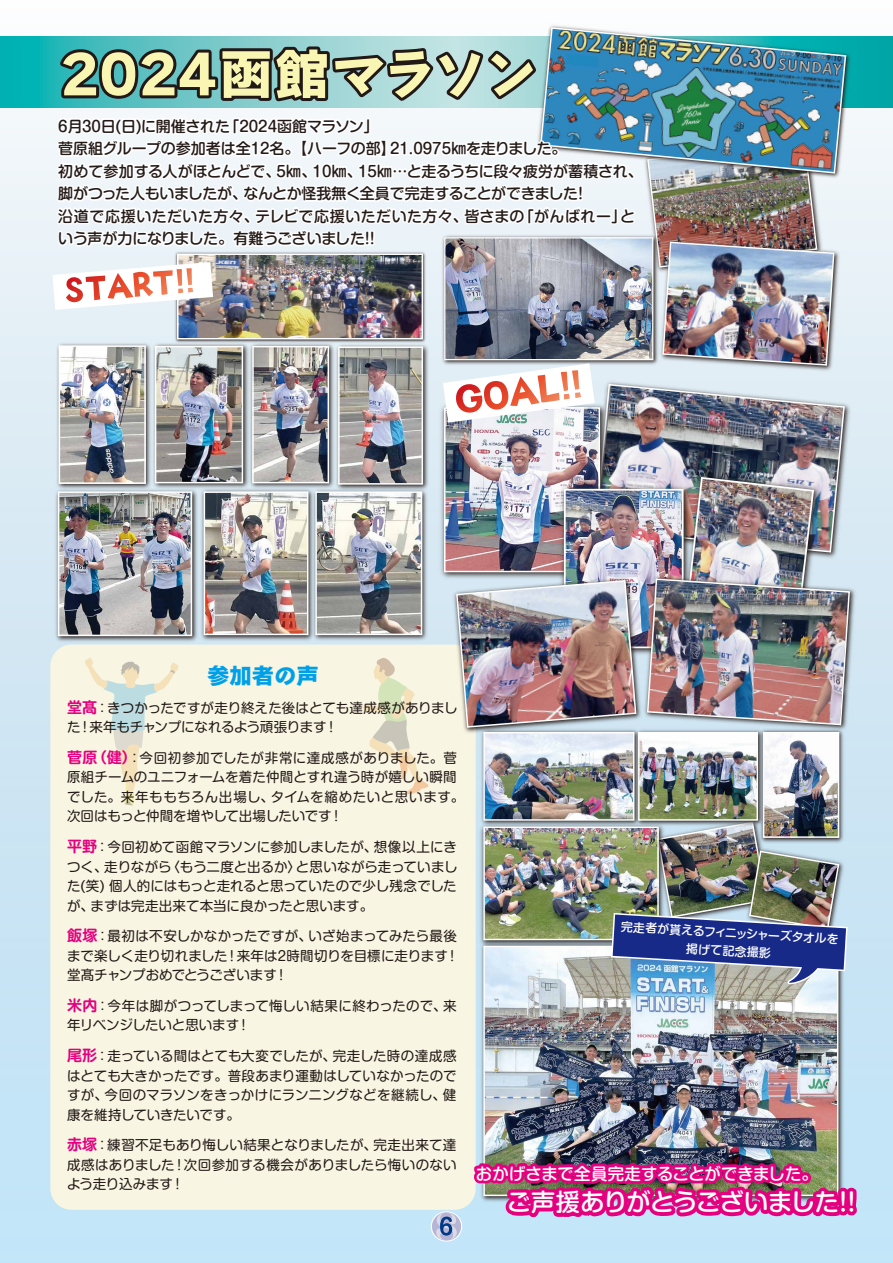
<style>
.page{position:relative;width:893px;height:1263px;background:#fff}
.page>*{position:absolute;margin:0;border:0;box-sizing:border-box;transform-origin:0 0}
.t1{font:500 24.15px "Shin M Go Pro";letter-spacing:-.02em;color:#fff}
.t2{font:22.35px "Bokutoh Ruika 07";color:#00a0e9}
.t3{font:500 16.5px "Shin M Go Pro";letter-spacing:-.005em;color:#fff}
.t4{font:500 15px/22.5px "Shin M Go Pro";letter-spacing:-.005em;color:#221815}
.t5{font:13.5px/19.5px "Shin M Go Pro";color:#221815}
.t6{font:500 12px/18px "Shin M Go Pro";color:#fff;text-align:center}
.s1{font-family:"Shin M Go Pro De";font-weight:700;font-size:15px;color:#e4007f}
</style>
<div class="page">
<div style="left:0;top:0;width:893px;height:1263px;background:linear-gradient(to bottom,#f2f5f7,#bbe0f4)"></div>
<div style="left:50px;top:645px;width:426px;height:565px;background:#f8f5e3;border-radius:21px"></div>
<svg style="left:0;top:37px;width:893px;height:70px"></svg>
<img style="left:851px;top:571px;width:7px;height:165px">
<img style="left:486px;top:805px;width:138px;height:11px">
<img style="left:475px;top:816px;width:149px;height:138px">
<img style="left:486px;top:829px;width:123px;height:108px">
<div style="left:483px;top:826px;width:176px;height:114px;border:2px solid #fff"></div>
<img style="left:782px;top:805px;width:54px;height:16px">
<div style="left:849px;top:840px;width:18px;height:105px;background:#cae4f4"></div>
<img style="left:624px;top:805px;width:158px;height:16px">
<img style="left:641px;top:805px;width:114px;height:13px">
<div style="left:638px;top:732px;width:120px;height:89px;border:2px solid #fff"></div>
<div style="left:0;top:293px;width:52px;height:265px;background:#deecf5"></div>
<img style="left:476px;top:937px;width:371px;height:84px">
<img style="left:486px;top:949px;width:349px;height:72px">
<img style="left:534px;top:22px;width:321px;height:159px">
<img style="left:539px;top:26px;width:308px;height:91px">
<svg style="left:55px;top:39px;width:486px;height:67px"></svg>
<img style="left:52px;top:117px;width:799px;height:688px">
<img style="left:471px;top:1021px;width:390px;height:242px">
<img style="left:609px;top:821px;width:240px;height:167px">
<svg style="left:431px;top:1211px;width:31px;height:30px"></svg>
<div style="left:432px;top:1212px;width:29px;height:28px;background:#b6b5d4;border-radius:50%"></div>
<svg style="left:435px;top:1213px;width:23px;height:27px"></svg>
<p class="t4" style="left:58px;top:113px;width:586px">6月30日(日)に開催された「2024函館マラソン」<br>菅原組グループの参加者は全12名。【ハーフの部】21.0975㎞を走りました。<br>初めて参加する人がほとんどで、5㎞、10㎞、15㎞…と走るうちに段々疲労が蓄積され、脚がつった人もいましたが、なんとか怪我無く全員で完走することができました！<br>沿道で応援いただいた方々、テレビで応援いただいた方々、皆さまの「がんばれー」という声が力になりました。有難うございました！！</p>
<h2 class="t2" style="left:207px;top:664px;width:113px">参加者の声</h2>
<p class="t5" style="left:67px;top:696px;width:392px"><span class="s1">堂髙</span>：きつかったですが走り終えた後はとても達成感がありました！来年もチャンプになれるよう頑張ります！</p>
<p class="t5" style="left:67px;top:746px;width:399px"><span class="s1">菅原（健）</span>：今回初参加でしたが非常に達成感がありました。菅原組チームのユニフォームを着た仲間とすれ違う時が嬉しい瞬間でした。来年ももちろん出場し、タイムを縮めたいと思います。次回はもっと仲間を増やして出場したいです！</p>
<p class="t5" style="left:67px;top:836px;width:392px;text-align:justify"><span class="s1">平野</span>：今回初めて函館マラソンに参加しましたが、想像以上にきつく、走りながら〈もう二度と出るか〉と思いながら走っていました(笑) 個人的にはもっと走れると思っていたので少し残念でしたが、まずは完走出来て本当に良かったと思います。</p>
<p class="t5" style="left:67px;top:925px;width:393px"><span class="s1">飯塚</span>：最初は不安しかなかったですが、いざ始まってみたら最後まで楽しく走り切れました！来年は2時間切りを目標に走ります！堂髙チャンプおめでとうございます！</p>
<p class="t5" style="left:67px;top:994px;width:391px"><span class="s1">米内</span>：今年は脚がつってしまって悔しい結果に終わったので、来年リベンジしたいと思います！</p>
<p class="t5" style="left:67px;top:1044px;width:391px;text-align:justify"><span class="s1">尾形</span>：走っている間はとても大変でしたが、完走した時の達成感はとても大きかったです。普段あまり運動はしていなかったのですが、今回のマラソンをきっかけにランニングなどを継続し、健康を維持していきたいです。</p>
<p class="t5" style="left:67px;top:1134px;width:391px;text-align:justify"><span class="s1">赤塚</span>：練習不足もあり悔しい結果となりましたが、完走出来て達成感はありました！次回参加する機会がありましたら悔いのないよう走り込みます！</p>
<p class="t6" style="left:621px;top:917px;width:220px;rotate:3deg">完走者が貰えるフィニッシャーズタオルを掲げて記念撮影</p>
<p class="t3" style="left:476px;top:1160px;width:344px">おかげさまで全員完走することができました。</p>
<h1 class="t1" style="left:507px;top:1182px;width:358px">ご声援ありがとうございました！！</h1>
</div>
